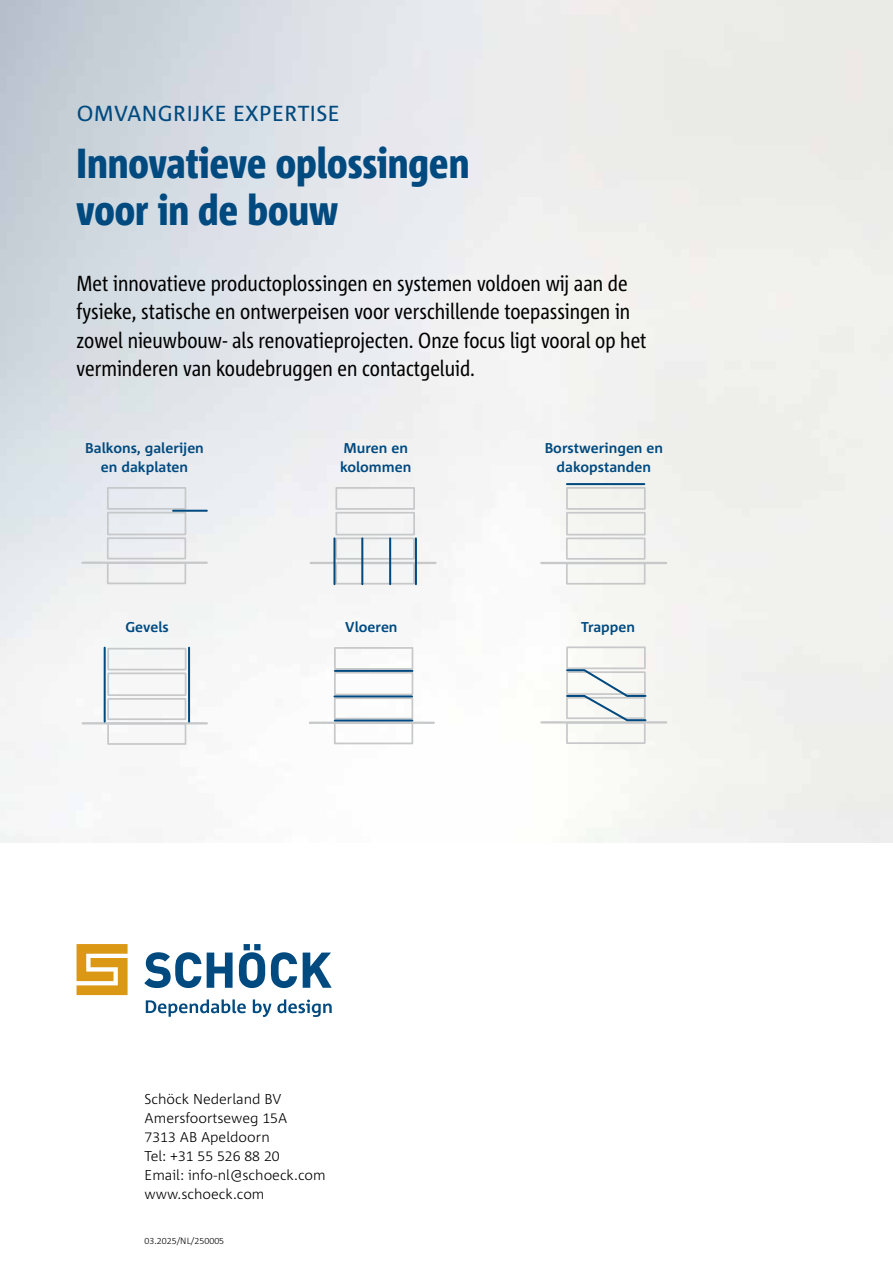
<style>
.page{position:relative;width:893px;height:1263px;background:#fff}
.page>*{position:absolute;margin:0;border:0;box-sizing:border-box;transform-origin:0 0}
.t1{font:800 condensed 42px/46.5px "Corpid Schoeck";color:#004a80}
.t2{font:condensed 21.75px/28.5px "Corpid Schoeck";color:#000}
.t3{font:21.75px "Corpid Schoeck";letter-spacing:.02em;color:#004a80}
.t4{font:300 14.25px/19.2px "Corpid Schoeck";color:#000}
.t5{font:700 14.25px/19.2px "Corpid Schoeck";color:#004a80;text-align:center}
.t6{font:300 9px "Corpid Schoeck";color:#000}
</style>
<div class="page">
<img style="left:0;top:0;width:893px;height:842px">
<hr style="left:567px;top:483px;width:77px;height:2px;background:#004a80">
<svg style="left:565px;top:486px;width:82px;height:99px"></svg>
<hr style="left:541px;top:562px;width:125px;height:2px;background:#c7c8ca">
<svg style="left:334px;top:486px;width:82px;height:99px"></svg>
<hr style="left:311px;top:562px;width:124px;height:2px;background:#c7c8ca">
<hr style="left:415px;top:538px;width:2px;height:46px;background:#004a80">
<hr style="left:333px;top:538px;width:2px;height:46px;background:#004a80">
<hr style="left:389px;top:538px;width:2px;height:46px;background:#004a80">
<hr style="left:361px;top:538px;width:2px;height:46px;background:#004a80">
<hr style="left:541px;top:721px;width:125px;height:2px;background:#c7c8ca">
<svg style="left:565px;top:646px;width:82px;height:99px"></svg>
<svg style="left:106px;top:647px;width:81px;height:99px"></svg>
<hr style="left:83px;top:722px;width:124px;height:2px;background:#c7c8ca">
<hr style="left:104px;top:648px;width:2px;height:74px;background:#004a80">
<hr style="left:188px;top:648px;width:2px;height:74px;background:#004a80">
<svg style="left:333px;top:646px;width:81px;height:99px"></svg>
<hr style="left:309px;top:722px;width:125px;height:2px;background:#c7c8ca">
<hr style="left:335px;top:670px;width:77px;height:2px;background:#004a80">
<hr style="left:334px;top:695px;width:78px;height:2px;background:#004a80">
<hr style="left:335px;top:719px;width:77px;height:2px;background:#004a80">
<svg style="left:106px;top:486px;width:81px;height:99px"></svg>
<hr style="left:82px;top:562px;width:125px;height:2px;background:#c7c8ca">
<hr style="left:173px;top:510px;width:34px;height:2px;background:#004a80">
<svg style="left:144px;top:944px;width:188px;height:44px"></svg>
<svg style="left:77px;top:944px;width:51px;height:51px"></svg>
<svg style="left:146px;top:999px;width:100px;height:18px"></svg>
<svg style="left:253px;top:999px;width:18px;height:18px"></svg>
<svg style="left:277px;top:999px;width:55px;height:18px"></svg>
<p class="t3" style="left:77px;top:100px;width:264px">OMVANGRIJKE EXPERTISE</p>
<h1 class="t1" style="left:77px;top:140px;width:394px">Innovatieve oplossingen voor in de bouw</h1>
<p class="t2" style="left:77px;top:269px;width:571px">Met innovatieve productoplossingen en systemen voldoen wij aan de fysieke, statische en ontwerpeisen voor verschillende toepassingen in zowel nieuwbouw- als renovatieprojecten. Onze focus ligt vooral op het verminderen van koudebruggen en contactgeluid.</p>
<p class="t5" style="left:85px;top:438px;width:120px">Balkons, galerijen en dakplaten</p>
<p class="t5" style="left:340px;top:438px;width:73px;text-align:left">Muren en kolommen</p>
<p class="t5" style="left:545px;top:438px;width:120px">Borstweringen en dakopstanden</p>
<p class="t5" style="left:125px;top:617px;width:45px">Gevels</p>
<p class="t5" style="left:345px;top:617px;width:54px">Vloeren</p>
<p class="t5" style="left:581px;top:617px;width:55px">Trappen</p>
<p class="t4" style="left:145px;top:1089px;width:183px">Schöck Nederland BV<br>Amersfoortseweg 15A<br>7313 AB Apeldoorn<br>Tel: +31 55 526 88 20<br>Email: info-nl@schoeck.com www.schoeck.com</p>
<p class="t6" style="left:145px;top:1235px;width:81px">03.2025/NL/250005</p>
</div>
